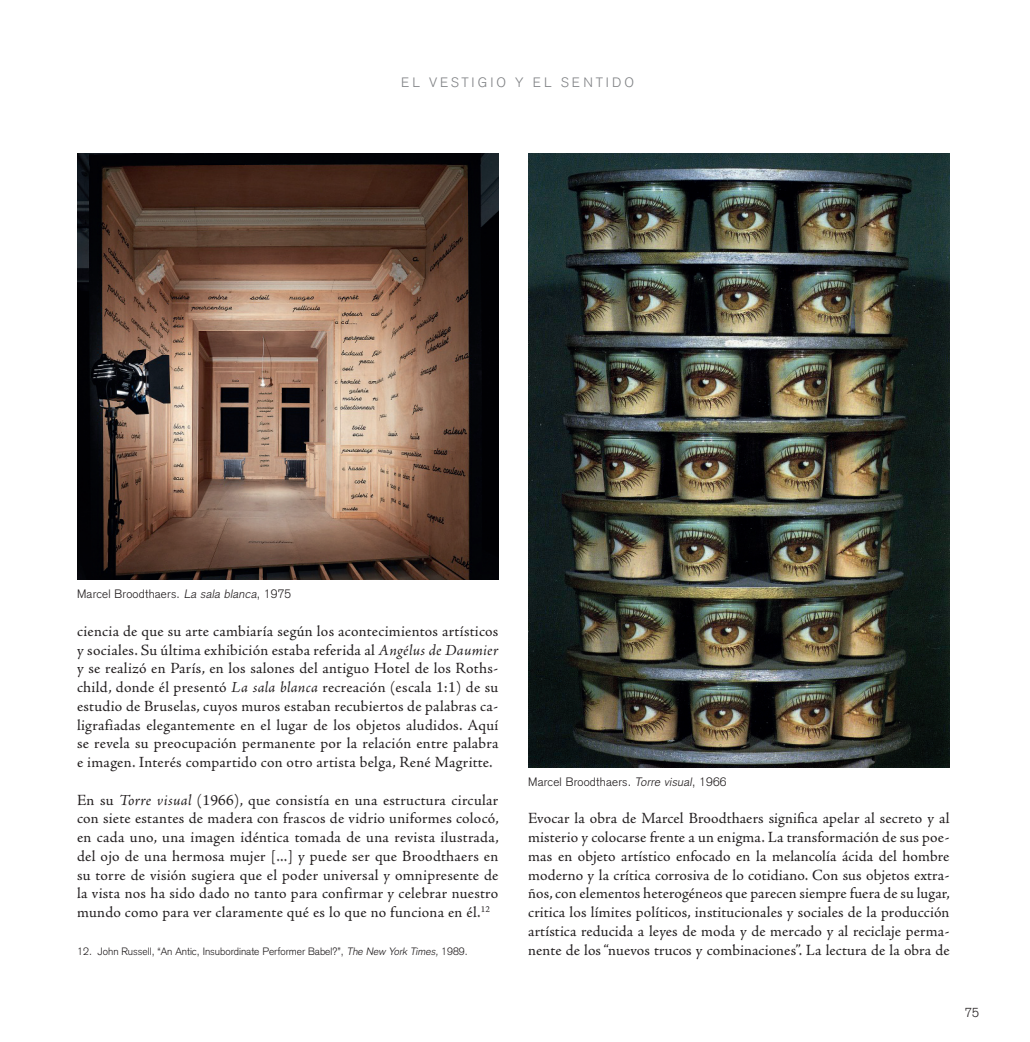
<style>
.page{position:relative;width:1030px;height:1042px;background:#fff}
.page>*{position:absolute;margin:0;border:0;box-sizing:border-box;transform-origin:0 0}
.t1{font:15.6px/18.8px "Adobe Jenson Pro";letter-spacing:.015em;color:#231f20;text-align:justify}
.t2{font:300 13.5px "Akzidenz Grotesk BE";letter-spacing:.22em;color:#808285}
.t3{font:300 12.9px "Akzidenz Grotesk BE";color:#231f20}
.t4{font:300 12px "Akzidenz Grotesk";letter-spacing:.02em;color:#231f20}
.t5{font:300 10.5px "Akzidenz Grotesk";color:#231f20}
.s1{font-style:italic}
</style>
<div class="page">
<img style="left:77px;top:154px;width:421px;height:425px">
<img style="left:528px;top:154px;width:421px;height:613px">
<p class="t2" style="left:401px;top:75px;width:49px">EL VESTI</p>
<p class="t2" style="left:477px;top:75px;width:60px">GIO Y EL</p>
<p class="t2" style="left:560px;top:75px;width:5px">SE</p>
<p class="t2" style="left:583px;top:75px;width:18px">NTID</p>
<p class="t2" style="left:624px;top:75px;width:11px">O</p>
<p class="t4" style="left:77px;top:587px;width:216px">Marcel Broodthaers. <span class="s1">La sala blanca</span>, 1975</p>
<p class="t1" style="left:77px;top:622px;width:422px">ciencia de que su arte cambiaría según los acontecimientos artísticos y sociales. Su última exhibición estaba referida al <span class="s1">Angélus de Daumier </span>y se realizó en París, en los salones del antiguo Hotel de los Roths&shy;child, donde él presentó <span class="s1">La sala blanca</span> recreación (escala 1:1) de su estudio de Bruselas, cuyos muros estaban recubiertos de palabras ca&shy;ligrafiadas elegantemente en el lugar de los objetos aludidos. Aquí se revela su preocupación permanente por la relación entre palabra e imagen. Interés compartido con otro artista belga, René Magritte.</p>
<p class="t1" style="left:77px;top:791px;width:423px">En su <span class="s1">Torre visual</span> (1966), que consistía en una estructura circular con siete estantes de madera con frascos de vidrio uniformes colocó, en cada uno, una imagen idéntica tomada de una revista ilustrada, del ojo de una hermosa mujer [...] y puede ser que Broodthaers en su torre de visión sugiera que el poder universal y omnipresente de la vista nos ha sido dado no tanto para confirmar y celebrar nuestro mundo como para ver claramente qué es lo que no funciona en él.<sup>12</sup></p>
<p class="t5" style="left:77px;top:945px;width:392px">12. John Russell, “An Antic, Insubordinate Performer Babel?”, <span class="s1">The New York Times,</span> 1989.</p>
<p class="t4" style="left:528px;top:775px;width:200px">Marcel Broodthaers. <span class="s1">Torre visual</span>, 1966</p>
<p class="t1" style="left:528px;top:809px;width:423px">Evocar la obra de Marcel Broodthaers significa apelar al secreto y al misterio y colocarse frente a un enigma. La transformación de sus poe&shy;mas en objeto artístico enfocado en la melancolía ácida del hombre moderno y la crítica corrosiva de lo cotidiano. Con sus objetos extra&shy;ños, con elementos heterogéneos que parecen siempre fuera de su lugar, critica los límites políticos, institucionales y sociales de la producción artística reducida a leyes de moda y de mercado y al reciclaje perma&shy;nente de los “nuevos trucos y combinaciones”. La lectura de la obra de</p>
<p class="t3" style="left:964px;top:1005px;width:16px">75</p>
</div>
